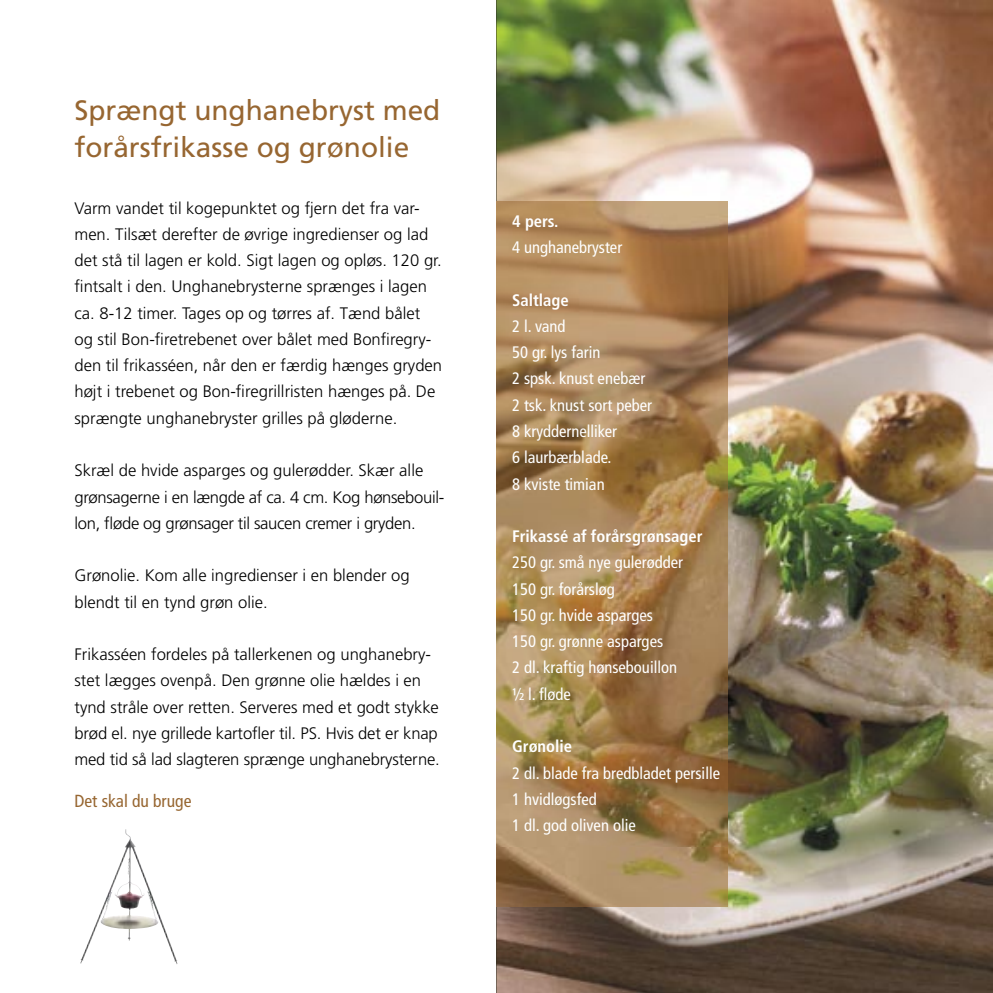
<style>
.page{position:relative;width:993px;height:993px;background:#fff}
.page>*{position:absolute;margin:0;border:0;box-sizing:border-box;transform-origin:0 0}
.t1{font:28px/37.1px "Frutiger";color:#976631}
.t2{font:condensed 17.5px "Frutiger";color:#976631}
.t3{font:300 16.62px/26.2px "Frutiger";color:#000}
.t4{font:condensed 16.62px/26.2px "Frutiger";color:#fff}
.t5{font:300 16.62px/26.2px "Frutiger";letter-spacing:-.02em;color:#000}
.t6{font:700 condensed 16.62px "Frutiger";color:#fff}
</style>
<div class="page">
<img style="left:496px;top:0;width:496px;height:992px">
<img style="left:496px;top:201px;width:231px;height:704px">
<img style="left:80px;top:829px;width:98px;height:135px">
<h1 class="t1" style="left:74px;top:92px;width:367px">Sprængt unghanebryst med forårsfrikasse og grønolie</h1>
<p class="t3" style="left:74px;top:195px;width:369px">Varm vandet til kogepunktet og fjern det fra var&shy;men. Tilsæt derefter de øvrige ingredienser og lad det stå til lagen er kold. Sigt lagen og opløs. 120 gr. fintsalt i den. Unghanebrysterne sprænges i lagen ca. 8-12 timer. Tages op og tørres af. Tænd bålet og stil Bon-firetrebenet over bålet med Bonfiregry&shy;den til frikasséen, når den er færdig hænges gryden højt i trebenet og Bon-firegrillristen hænges på. De sprængte unghanebryster grilles på gløderne.</p>
<p class="t5" style="left:74px;top:457px;width:371px">Skræl de hvide asparges og gulerødder. Skær alle grønsagerne i en længde af ca. 4 cm. Kog hønsebouil&shy;lon, fløde og grønsager til saucen cremer i gryden.</p>
<p class="t3" style="left:74px;top:562px;width:337px">Grønolie. Kom alle ingredienser i en blender og blendt til en tynd grøn olie.</p>
<p class="t3" style="left:74px;top:641px;width:367px">Frikasséen fordeles på tallerkenen og unghanebry&shy;stet lægges ovenpå. Den grønne olie hældes i en tynd stråle over retten. Serveres med et godt stykke brød el. nye grillede kartofler til. PS. Hvis det er knap med tid så lad slagteren sprænge unghanebrysterne.</p>
<p class="t2" style="left:74px;top:790px;width:118px">Det skal du bruge</p>
<p class="t6" style="left:512px;top:211px;width:48px">4 pers.</p>
<p class="t4" style="left:512px;top:234px;width:112px">4 unghanebryster</p>
<p class="t6" style="left:512px;top:290px;width:58px">Saltlage</p>
<p class="t4" style="left:512px;top:313px;width:141px">2 l. vand<br>50 gr. lys farin<br>2 spsk. knust enebær<br>2 tsk. knust sort peber<br>8 kryddernelliker<br>6 laurbærblade.<br>8 kviste timian</p>
<p class="t6" style="left:512px;top:526px;width:192px">Frikassé af forårsgrønsager</p>
<p class="t4" style="left:512px;top:549px;width:173px">250 gr. små nye gulerødder<br>150 gr. forårsløg<br>150 gr. hvide asparges<br>150 gr. grønne asparges<br>2 dl. kraftig hønsebouillon ½ l. fløde</p>
<p class="t6" style="left:512px;top:736px;width:62px">Grønolie</p>
<p class="t4" style="left:512px;top:759px;width:209px">2 dl. blade fra bredbladet persille<br>1 hvidløgsfed<br>1 dl. god oliven olie</p>
</div>
